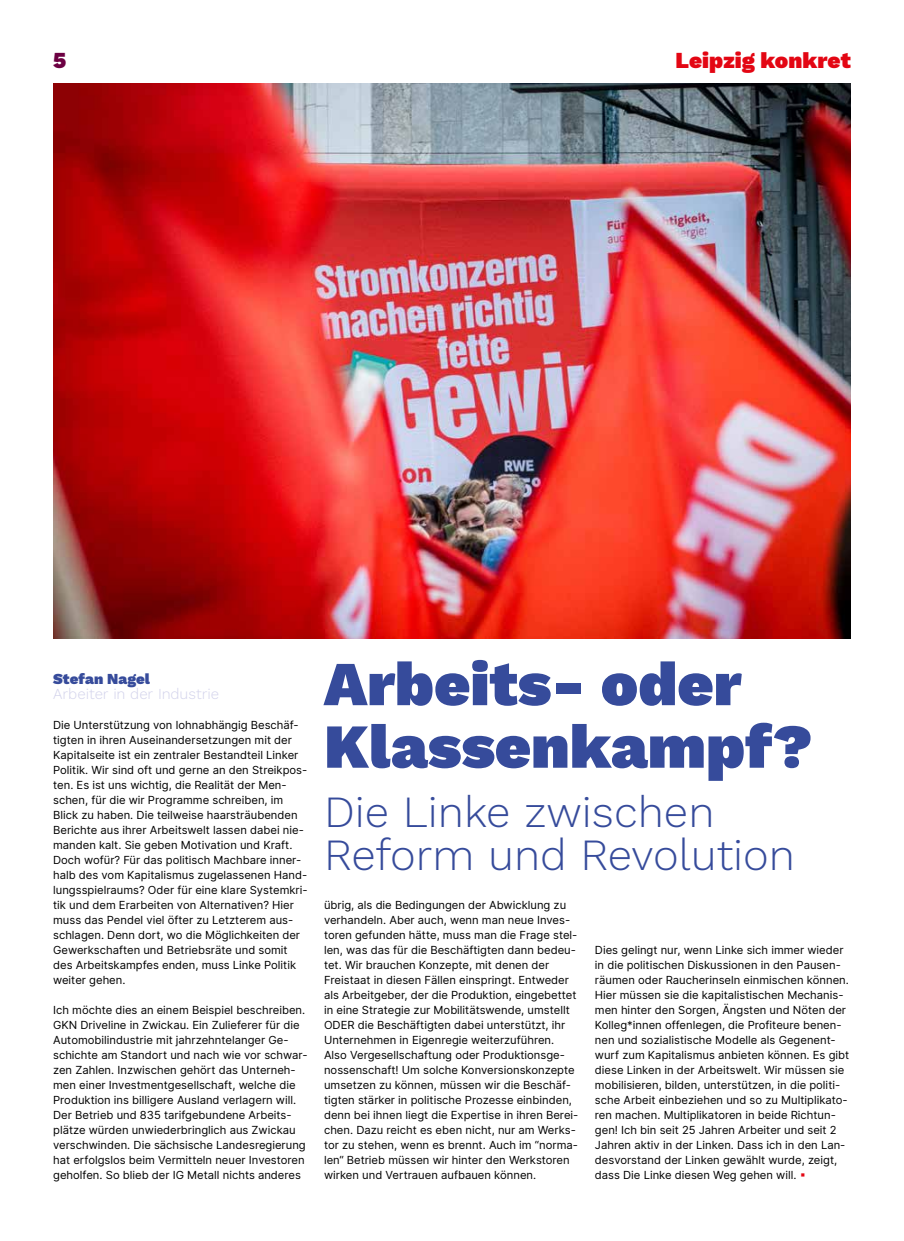
<style>
.page{position:relative;width:904px;height:1241px;background:#fff}
.page>*{position:absolute;margin:0;border:0;box-sizing:border-box;transform-origin:0 0}
.t1{font:900 62.5px/62.5px "Work Sans";color:#364b9b}
.t2{font:300 43.75px/43.8px "Work Sans";color:#364b9b}
.t3{font:900 22.5px "Work Sans";letter-spacing:.005em;color:#e30613}
.t4{font:900 22.5px "Work Sans";color:#6c0042}
.t5{font:300 15px "Work Sans";letter-spacing:-.005em;color:#d2d2eb}
.t6{font:900 15px "Work Sans";letter-spacing:.005em;color:#364b9b}
.t7{font:11.25px/15px "Inter";color:#000}
.s1{color:#e30613}
</style>
<div class="page">
<img style="left:53px;top:83px;width:797px;height:555px">
<h3 class="t4" style="left:53px;top:43px;width:15px">5</h3>
<h3 class="t3" style="left:675px;top:43px;width:177px">Leipzig konkret</h3>
<h3 class="t6" style="left:53px;top:667px;width:98px">Stefan Nagel</h3>
<h3 class="t5" style="left:53px;top:682px;width:167px">Arbeiter in der Industrie</h3>
<p class="t7" style="left:53px;top:716px;width:256px">Die Unterstützung von lohnabhängig Beschäf&shy;tigten in ihren Auseinandersetzungen mit der Kapitalseite ist ein zentraler Bestandteil Linker Politik. Wir sind oft und gerne an den Streikpos&shy;ten. Es ist uns wichtig, die Realität der Men&shy;schen, für die wir Programme schreiben, im Blick zu haben. Die teilweise haarsträubenden Berichte aus ihrer Arbeitswelt lassen dabei nie&shy;manden kalt. Sie geben Motivation und Kraft.<br>Doch wofür? Für das politisch Machbare inner&shy;halb des vom Kapitalismus zugelassenen Hand&shy;lungsspielraums? Oder für eine klare Systemkri&shy;tik und dem Erarbeiten von Alternativen? Hier muss das Pendel viel öfter zu Letzterem aus&shy;schlagen. Denn dort, wo die Möglichkeiten der Gewerkschaften und Betriebsräte und somit des Arbeitskampfes enden, muss Linke Politik weiter gehen.</p>
<p class="t7" style="left:53px;top:1001px;width:256px">Ich möchte dies an einem Beispiel beschreiben.<br>GKN Driveline in Zwickau. Ein Zulieferer für die Automobilindustrie mit jahrzehntelanger Ge&shy;schichte am Standort und nach wie vor schwar&shy;zen Zahlen. Inzwischen gehört das Unterneh&shy;men einer Investmentgesellschaft, welche die Produktion ins billigere Ausland verlagern will.<br>Der Betrieb und 835 tarifgebundene Arbeits&shy;plätze würden unwiederbringlich aus Zwickau verschwinden. Die sächsische Landesregierung hat erfolgslos beim Vermitteln neuer Investoren geholfen. So blieb der IG Metall nichts anderes</p>
<h1 class="t1" style="left:324px;top:650px;width:490px">Arbeits- oder<br>Klassenkampf?</h1>
<h2 class="t2" style="left:324px;top:788px;width:472px">Die Linke zwischen<br>Reform und Revolution</h2>
<p class="t7" style="left:324px;top:896px;width:256px">übrig, als die Bedingungen der Abwicklung zu verhandeln. Aber auch, wenn man neue Inves&shy;toren gefunden hätte, muss man die Frage stel&shy;len, was das für die Beschäftigten dann bedeu&shy;tet. Wir brauchen Konzepte, mit denen der Freistaat in diesen Fällen einspringt. Entweder als Arbeitgeber, der die Produktion, eingebettet in eine Strategie zur Mobilitätswende, umstellt ODER die Beschäftigten dabei unterstützt, ihr Unternehmen in Eigenregie weiterzuführen.<br>Also Vergesellschaftung oder Produktionsge&shy;nossenschaft! Um solche Konversionskonzepte umsetzen zu können, müssen wir die Beschäf&shy;tigten stärker in politische Prozesse einbinden, denn bei ihnen liegt die Expertise in ihren Berei&shy;chen. Dazu reicht es eben nicht, nur am Werks&shy;tor zu stehen, wenn es brennt. Auch im “norma&shy;len“ Betrieb müssen wir hinter den Werkstoren wirken und Vertrauen aufbauen können.</p>
<p class="t7" style="left:595px;top:941px;width:256px">Dies gelingt nur, wenn Linke sich immer wieder in die politischen Diskussionen in den Pausen&shy;räumen oder Raucherinseln einmischen können.<br>Hier müssen sie die kapitalistischen Mechanis&shy;men hinter den Sorgen, Ängsten und Nöten der Kolleg*innen offenlegen, die Profiteure benen&shy;nen und sozialistische Modelle als Gegenent&shy;wurf zum Kapitalismus anbieten können. Es gibt diese Linken in der Arbeitswelt. Wir müssen sie mobilisieren, bilden, unterstützen, in die politi&shy;sche Arbeit einbeziehen und so zu Multiplikato&shy;ren machen. Multiplikatoren in beide Richtun&shy;gen! Ich bin seit 25 Jahren Arbeiter und seit 2<br>Jahren aktiv in der Linken. Dass ich in den Lan&shy;desvorstand der Linken gewählt wurde, zeigt, dass Die Linke diesen Weg gehen will. <span class="s1">▪</span></p>
</div>
